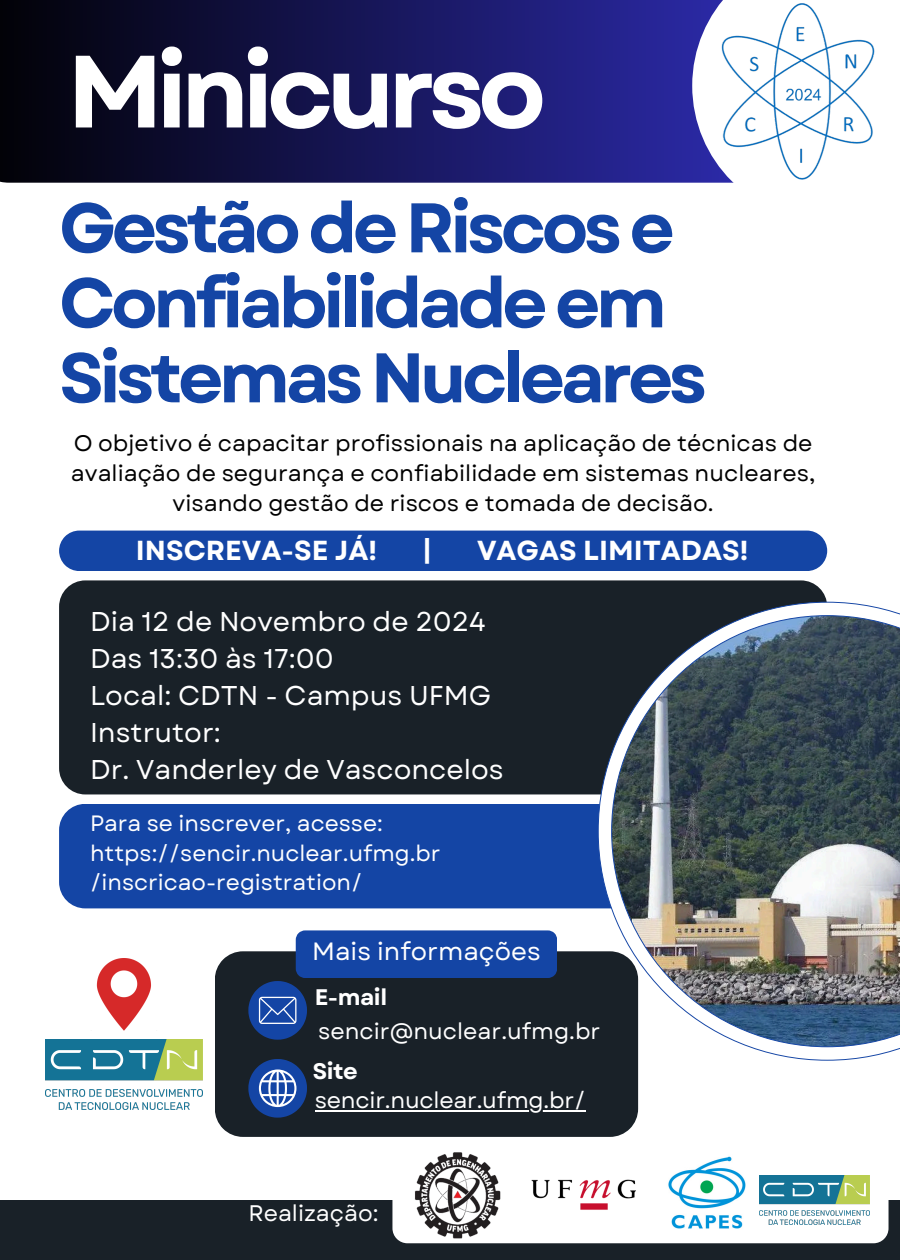
<style>
.page{position:relative;width:900px;height:1260px;background:#fff}
.page>*{position:absolute;margin:0;border:0;box-sizing:border-box;transform-origin:0 0}
.t1{font:700 102.5px "Garet";letter-spacing:-.065em;color:#fff}
.t2{font:700 70px/75px "Garet";letter-spacing:-.065em;color:#1445a5}
.t3{font:700 27.5px "Garet";color:#fff}
.t4{font:27.25px/37px "Garet";color:#fff}
.t5{font:25px "Garet";color:#fff}
.t6{font:22.5px/30px "Garet";color:#000;text-align:center}
.t7{font:22.5px "Garet";color:#fff}
.t8{font:700 22.5px "Garet";letter-spacing:-.02em;color:#fff}
.t9{font:22.25px "Garet";color:#fff}
</style>
<div class="page">
<div style="left:59px;top:580px;width:768px;height:214px;background:#192128;border-radius:26px"></div>
<div style="left:59px;top:804px;width:768px;height:104px;background:#1445a5;border-radius:26px"></div>
<div style="left:59px;top:531px;width:768px;height:40px;background:#1445a5"></div>
<div style="left:0;top:1200px;width:900px;height:60px;background:#192128"></div>
<div style="left:215px;top:951px;width:423px;height:186px;background:#192128"></div>
<img style="left:598px;top:602px;width:302px;height:459px">
<svg style="left:0;top:0;width:692px;height:183px;background:#151553"></svg>
<img style="left:96px;top:959px;width:55px;height:72px">
<img style="left:45px;top:1040px;width:158px;height:69px">
<div style="left:392px;top:1146px;width:497px;height:97px;background:#fff;border-radius:15px"></div>
<img style="left:414px;top:1152px;width:87px;height:87px">
<img style="left:668px;top:1156px;width:78px;height:73px">
<img style="left:531px;top:1179px;width:105px;height:31px">
<img style="left:759px;top:1176px;width:111px;height:48px">
<svg style="left:248px;top:930px;width:309px;height:109px;background:#203a67"></svg>
<svg style="left:248px;top:1059px;width:58px;height:58px;background:#3b5b9a"></svg>
<hr style="left:315px;top:1110px;width:270px;height:2px;background:#fff">
<img style="left:696px;top:0;width:179px;height:183px">
<p class="t1" style="left:67px;top:18px;width:481px">Minicurso</p>
<h5 class="t2" style="left:59px;top:191px;width:650px">Gestão de Riscos e<br>Confiabilidade em<br>Sistemas Nucleares</h5>
<h5 class="t6" style="left:71px;top:429px;width:746px">O objetivo é capacitar profissionais na aplicação de técnicas de avaliação de segurança e confiabilidade em sistemas nucleares, visando gestão de riscos e tomada de decisão.</h5>
<p class="t3" style="left:136px;top:530px;width:243px">INSCREVA-SE JÁ!</p>
<p class="t3" style="left:422px;top:530px;width:11px">|</p>
<p class="t3" style="left:477px;top:530px;width:273px">VAGAS LIMITADAS!</p>
<p class="t4" style="left:90px;top:603px;width:415px">Dia 12 de Novembro de 2024<br>Das 13:30 às 17:00<br>Local: CDTN - Campus UFMG<br>Instrutor:<br>Dr. Vanderley de Vasconcelos</p>
<p class="t9" style="left:90px;top:807px;width:294px">Para se inscrever, acesse:</p>
<p class="t9" style="left:90px;top:837px;width:352px">https://sencir.nuclear.ufmg.br</p>
<p class="t9" style="left:90px;top:866px;width:274px">/inscricao-registration/</p>
<h1 class="t5" style="left:312px;top:934px;width:230px">Mais informações</h1>
<p class="t8" style="left:315px;top:981px;width:74px">E-mail</p>
<p class="t7" style="left:318px;top:1015px;width:284px">sencir@nuclear.ufmg.br</p>
<h4 class="t8" style="left:313px;top:1055px;width:47px">Site</h4>
<p class="t7" style="left:315px;top:1084px;width:272px">sencir.nuclear.ufmg.br/</p>
<p class="t7" style="left:248px;top:1197px;width:132px">Realização:</p>
</div>
